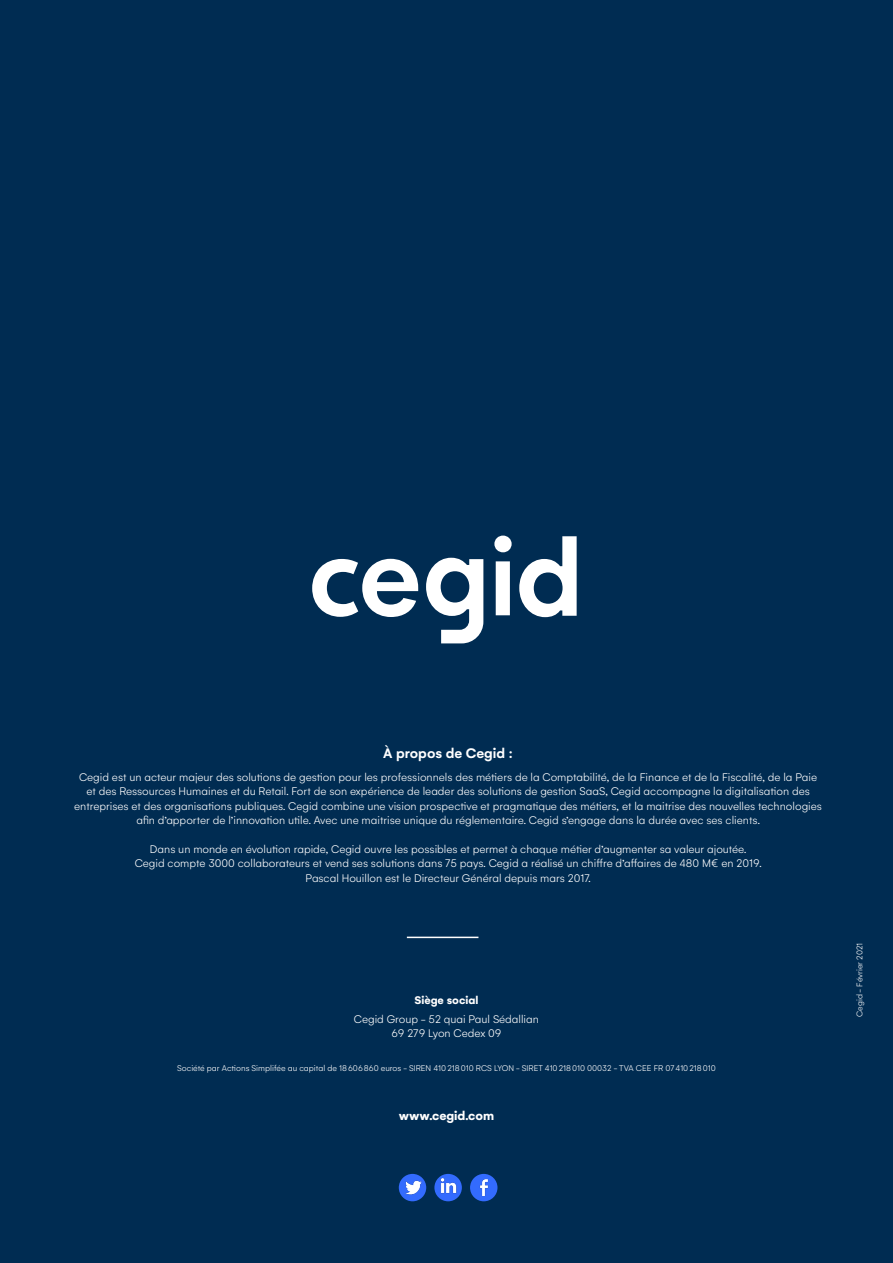
<style>
.page{position:relative;width:893px;height:1263px;background:#002c52}
.page>*{position:absolute;margin:0;border:0;box-sizing:border-box;transform-origin:0 0}
.t1{font:600 15px "Gelion";color:#fff}
.Texte_gras_gris{font:700 13.5px "Gelion";color:#fff}
.Texte_gras_gris-2{font:300 12px/14.4px "Gelion";color:#fff;text-align:center}
.Texte_gras_gris-3{font:700 12px "Gelion";color:#fff}
.Texte_gras_gris-4{font:300 9px "Gelion";color:#fff}
</style>
<div class="page">
<svg style="left:470px;top:1174px;width:27px;height:27px"></svg>
<img style="left:471px;top:1175px;width:25px;height:25px">
<svg style="left:434px;top:1174px;width:28px;height:27px"></svg>
<img style="left:436px;top:1174px;width:24px;height:24px">
<svg style="left:399px;top:1174px;width:27px;height:27px"></svg>
<img style="left:400px;top:1175px;width:26px;height:26px">
<svg style="left:426px;top:558px;width:57px;height:85px"></svg>
<svg style="left:494px;top:536px;width:18px;height:79px"></svg>
<svg style="left:519px;top:536px;width:58px;height:81px"></svg>
<svg style="left:312px;top:559px;width:106px;height:58px"></svg>
<hr style="left:407px;top:937px;width:71px;height:1px;background:#fff">
<p class="t1" style="left:383px;top:744px;width:132px">À propos de Cegid :</p>
<p class="Texte_gras_gris-2" style="left:74px;top:770px;width:749px">Cegid est un acteur majeur des solutions de gestion pour les professionnels des métiers de la Comptabilité, de la Finance et de la Fiscalité, de la Paie et des Ressources Humaines et du Retail. Fort de son expérience de leader des solutions de gestion SaaS, Cegid accompagne la digitalisation des entreprises et des organisations publiques. Cegid combine une vision prospective et pragmatique des métiers, et la maitrise des nouvelles technologies afin d’apporter de l’innovation utile. Avec une maitrise unique du réglementaire. Cegid s’engage dans la durée avec ses clients.</p>
<p class="Texte_gras_gris-2" style="left:135px;top:842px;width:628px">Dans un monde en évolution rapide, Cegid ouvre les possibles et permet à chaque métier d’augmenter sa valeur ajoutée.<br>Cegid compte 3000 collaborateurs et vend ses solutions dans 75 pays. Cegid a réalisé un chiffre d’affaires de 480 M€ en 2019.<br>Pascal Houillon est le Directeur Général depuis mars 2017.</p>
<p class="Texte_gras_gris-3" style="left:414px;top:992px;width:65px">Siège social</p>
<p class="Texte_gras_gris-2" style="left:354px;top:1012px;width:187px">Cegid Group - 52 quai Paul Sédallian</p>
<p class="Texte_gras_gris-2" style="left:391px;top:1026px;width:112px">69 279 Lyon Cedex 09</p>
<p class="Texte_gras_gris-4" style="left:177px;top:1063px;width:540px">Société par Actions Simplifée au capital de 18606860 euros - SIREN 410218010 RCS LYON - SIRET 410218010 00032 - TVA CEE FR 07410218010</p>
<p class="Texte_gras_gris" style="left:399px;top:1107px;width:97px">www.cegid.com</p>
<p class="Texte_gras_gris-4" style="left:854px;top:1017px;width:75px;rotate:-90deg">Cegid - Février 2021</p>
</div>
